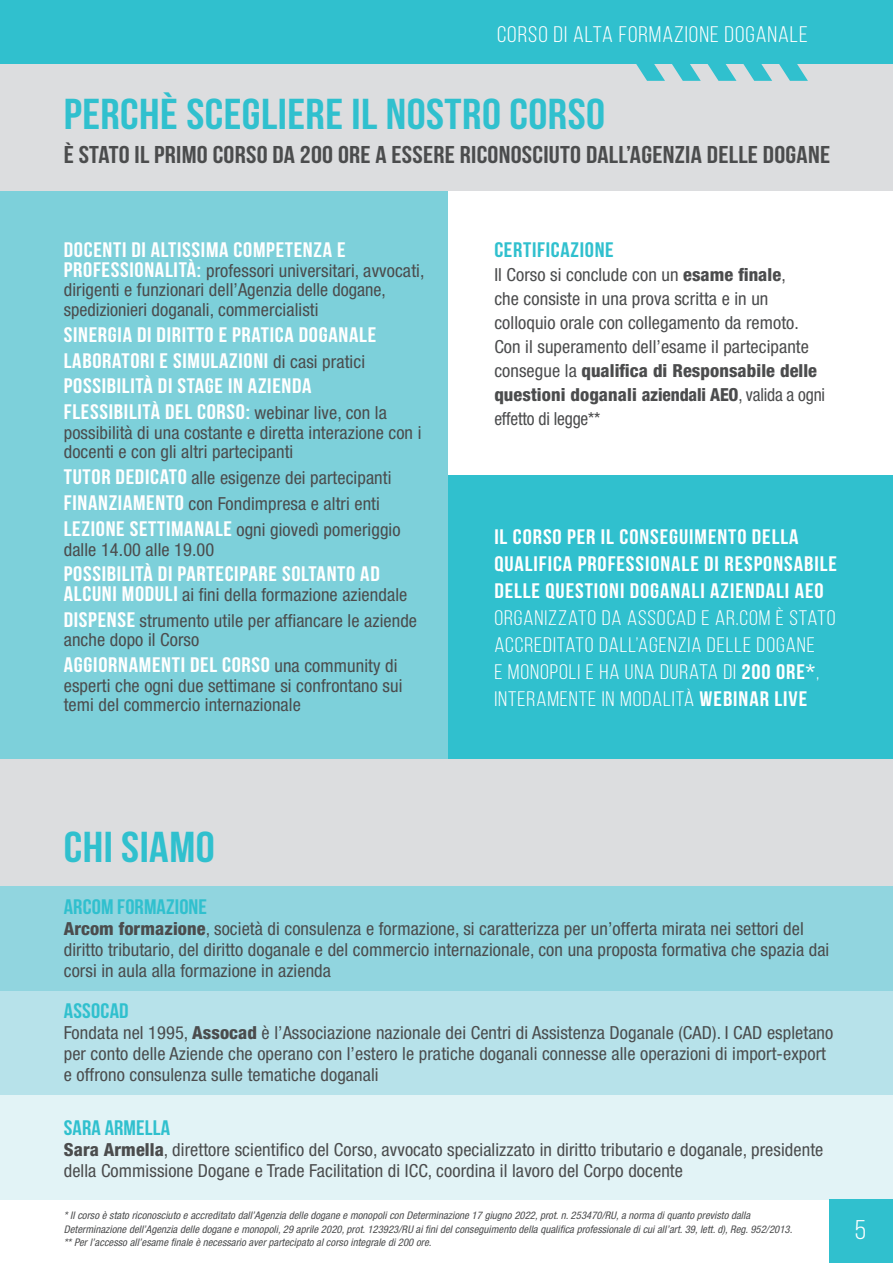
<style>
.page{position:relative;width:893px;height:1263px;background:#fff}
.page>*{position:absolute;margin:0;border:0;box-sizing:border-box;transform-origin:0 0}
.t1{font:43.2px "Bebas Neue";letter-spacing:.01em;color:#30c0ce;scale:1.11 1}
.t2{font:27px "Bebas Neue";color:#fff;scale:1.11 1}
.t3{font:24.3px "Bebas Neue";letter-spacing:.01em;color:#4b4c4d;scale:1.13 1}
.t4{font:22.5px "Bebas Neue";letter-spacing:.04em;color:#fff;scale:1.1 1}
.t5{font:21px/26px "Bebas Neue";letter-spacing:.03em;color:#fff;scale:1.1 1}
.t6{font:21px/27px "Bebas Neue";letter-spacing:.04em;color:#fff;scale:1.1 1}
.t7{font:21px "Bebas Neue";letter-spacing:.005em;color:#30c0ce;scale:1.1 1}
.t8{font:21px "Bebas Neue";letter-spacing:.03em;color:#30c0ce;scale:1.1 1}
.t9{font:condensed 18px/24px "Helvetica Neue LT Std";letter-spacing:.005em;color:#4b4c4d}
.t10{font:italic condensed 10.5px/13.5px "Helvetica Neue LT Std";letter-spacing:.005em;color:#4b4c4d}
.s1{font-family:"Bebas Neue";font-stretch:normal;font-size:21px;color:#fff}
.s2{font-family:"Helvetica Neue LT Std";font-stretch:condensed;font-size:18px;color:#4b4c4d}
.s3{font-weight:800}
.s4{font-style:inherit}
</style>
<div class="page">
<div style="left:0;top:64px;width:893px;height:127px;background:#dcdddf"></div>
<div style="left:0;top:759px;width:893px;height:128px;background:#dcdddf"></div>
<div style="left:0;top:191px;width:449px;height:568px;background:#7dd0da"></div>
<div style="left:0;top:887px;width:893px;height:104px;background:#91d5df"></div>
<div style="left:0;top:991px;width:893px;height:104px;background:#b7e2ea"></div>
<div style="left:0;top:1095px;width:893px;height:104px;background:#e2f3f6"></div>
<svg style="left:636px;top:64px;width:172px;height:17px"></svg>
<div style="left:0;top:0;width:893px;height:64px;background:#30c0ce"></div>
<div style="left:829px;top:1199px;width:64px;height:64px;background:#30c0ce"></div>
<div style="left:449px;top:475px;width:444px;height:284px;background:#30c0ce"></div>
<p class="t4" style="left:497px;top:23px;width:284px">CORSO DI ALTA FORMAZIONE DOGANALE</p>
<h1 class="t1" style="left:64px;top:91px;width:489px">PERCHÈ SCEGLIERE IL NOSTRO CORSO</h1>
<h3 class="t3" style="left:64px;top:141px;width:680px">È STATO IL PRIMO CORSO DA 200 ORE A ESSERE RICONOSCIUTO DALL’AGENZIA DELLE DOGANE</h3>
<p class="t5" style="left:64px;top:237px;width:258px">DOCENTI DI ALTISSIMA COMPETENZA E</p>
<p class="t9" style="left:64px;top:261px;width:362px;line-height:19.5px"><span class="s1">PROFESSIONALITÀ:</span> professori universitari, avvocati, dirigenti e funzionari dell’Agenzia delle dogane, spedizionieri doganali, commercialisti</p>
<p class="t5" style="left:64px;top:321px;width:295px">SINERGIA DI DIRITTO E PRATICA DOGANALE LABORATORI E SIMULAZIONI <span class="s2">di casi pratici </span>POSSIBILITÀ DI STAGE IN AZIENDA FLESSIBILITÀ DEL CORSO: <span class="s2">webinar live, con la</span></p>
<p class="t9" style="left:64px;top:423px;width:359px;line-height:19.5px">possibilità di una costante e diretta interazione con i docenti e con gli altri partecipanti</p>
<p class="t9" style="left:64px;top:465px;width:338px;line-height:26px"><span class="s1">TUTOR DEDICATO</span> alle esigenze dei partecipanti<br><span class="s1">FINANZIAMENTO</span> con Fondimpresa e altri enti<br><span class="s1">LEZIONE SETTIMANALE</span> ogni giovedì pomeriggio</p>
<p class="t9" style="left:64px;top:537px;width:152px">dalle 14.00 alle 19.00</p>
<p class="t5" style="left:64px;top:561px;width:289px">POSSIBILITÀ DI PARTECIPARE SOLTANTO AD</p>
<p class="t9" style="left:64px;top:581px;width:355px;line-height:26px"><span class="s1">ALCUNI MODULI</span> ai fini della formazione aziendale<br><span class="s1">DISPENSE</span> strumento utile per affiancare le aziende</p>
<p class="t9" style="left:64px;top:628px;width:137px">anche dopo il Corso</p>
<p class="t5" style="left:64px;top:652px;width:305px">AGGIORNAMENTI DEL CORSO <span class="s2">una community di</span></p>
<p class="t9" style="left:64px;top:675px;width:340px;line-height:19.5px">esperti che ogni due settimane si confrontano sui temi del commercio internazionale</p>
<p class="t8" style="left:494px;top:239px;width:110px">CERTIFICAZIONE</p>
<p class="t9" style="left:494px;top:263px;width:332px">Il Corso si conclude con un <span class="s3">esame finale</span>,<br>che consiste in una prova scritta e in un colloquio orale con collegamento da remoto.<br>Con il superamento dell’esame il partecipante consegue la <span class="s3">qualifica di Responsabile delle questioni doganali aziendali AEO</span>, valida a ogni effetto di legge**</p>
<p class="t5" style="left:494px;top:523px;width:313px;line-height:27px">IL CORSO PER IL CONSEGUIMENTO DELLA<br>QUALIFICA PROFESSIONALE DI RESPONSABILE<br>DELLE QUESTIONI DOGANALI AZIENDALI AEO</p>
<p class="t6" style="left:494px;top:604px;width:312px">ORGANIZZATO DA ASSOCAD E AR.COM È STATO ACCREDITATO DALL’AGENZIA DELLE DOGANE<br>E MONOPOLI E HA UNA DURATA DI <span class="s4">200 ORE*</span>, INTERAMENTE IN MODALITÀ <span class="s4">WEBINAR LIVE</span></p>
<h1 class="t1" style="left:64px;top:824px;width:138px">CHI SIAMO</h1>
<p class="t7" style="left:64px;top:895px;width:132px">ARCOM FORMAZIONE</p>
<p class="t9" style="left:64px;top:918px;width:767px;line-height:21px"><span class="s3">Arcom formazione</span>, società di consulenza e formazione, si caratterizza per un’offerta mirata nei settori del diritto tributario, del diritto doganale e del commercio internazionale, con una proposta formativa che spazia dai corsi in aula alla formazione in azienda</p>
<p class="t7" style="left:64px;top:999px;width:61px">ASSOCAD</p>
<p class="t9" style="left:64px;top:1022px;width:771px;line-height:21px">Fondata nel 1995, <span class="s3">Assocad</span> è l’Associazione nazionale dei Centri di Assistenza Doganale (CAD). I CAD espletano per conto delle Aziende che operano con l’estero le pratiche doganali connesse alle operazioni di import-export e offrono consulenza sulle tematiche doganali</p>
<p class="t7" style="left:64px;top:1116px;width:98px">SARA ARMELLA</p>
<p class="t9" style="left:64px;top:1139px;width:761px;line-height:21px"><span class="s3">Sara Armella</span>, direttore scientifico del Corso, avvocato specializzato in diritto tributario e doganale, presidente della Commissione Dogane e Trade Facilitation di ICC, coordina il lavoro del Corpo docente</p>
<p class="t10" style="left:64px;top:1209px;width:730px">* Il corso è stato riconosciuto e accreditato dall’Agenzia delle dogane e monopoli con Determinazione 17 giugno 2022, prot. n. 253470/RU, a norma di quanto previsto dalla<br>Determinazione dell’Agenzia delle dogane e monopoli, 29 aprile 2020, prot. 123923/RU ai fini del conseguimento della qualifica professionale di cui all’art. 39, lett. d), Reg. 952/2013. ** Per l’accesso all’esame finale è necessario aver partecipato al corso integrale di 200 ore.</p>
<h2 class="t2" style="left:855px;top:1215px;width:12px">5</h2>
</div>
